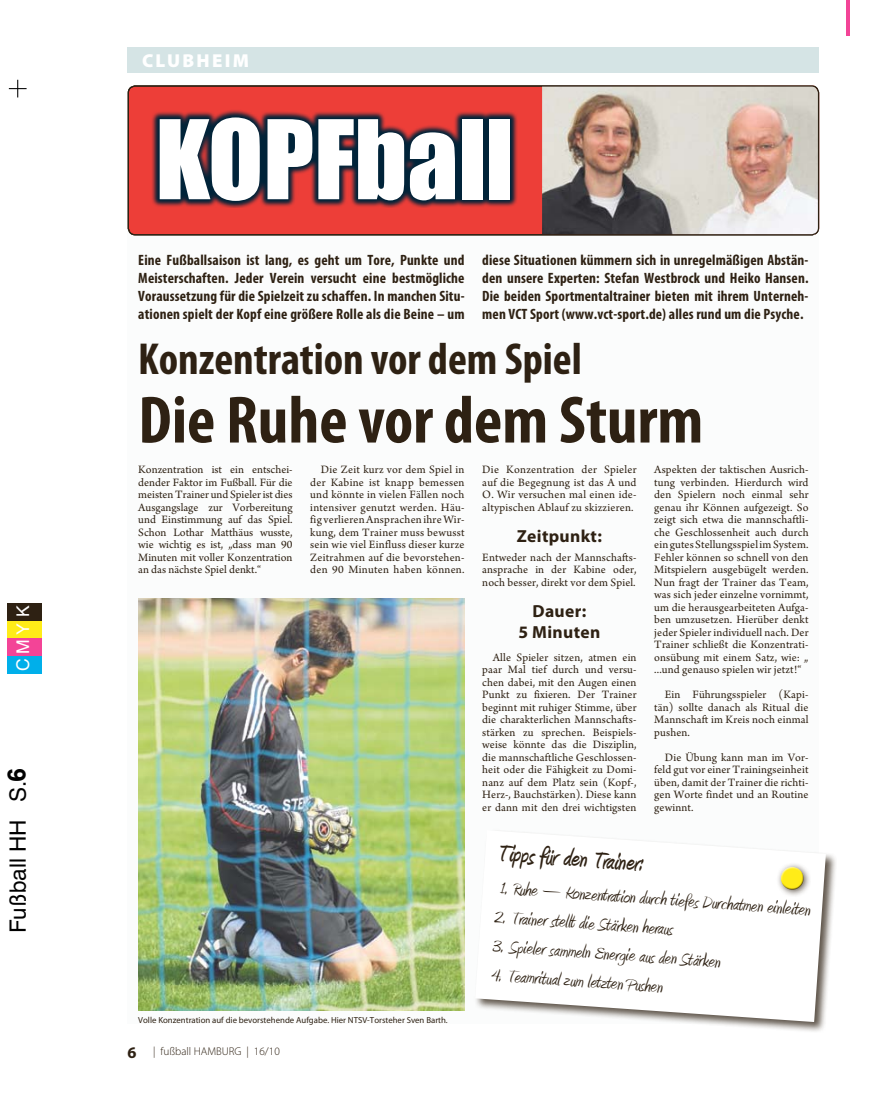
<style>
.page{position:relative;width:883px;height:1106px;background:#fff}
.page>*{position:absolute;margin:0;border:0;box-sizing:border-box;transform-origin:0 0}
.t1{font:101.25px "Impact";color:#fff}
.t2{font:700 condensed 67.5px "Myriad Pro";color:#2e2113}
.t3{font:700 condensed 45px "Myriad Pro";color:#2e2113}
.t4{font:700 30px "Amienne";color:#2e2113}
.t5{font:700 25px "Arial";color:#000}
.t6{font:22.5px "Helvetica";color:#000}
.t7{font:21.25px "Amienne";color:#2e2113}
.t8{font:900 18.75px "Myriad Pro";letter-spacing:.12em;color:#fff}
.t9{font:700 17.5px/21px "Myriad Pro";letter-spacing:.02em;color:#2e2113;text-align:center}
.t10{font:17.5px "Helvetica";color:#fff}
.t11{font:700 16.25px "Myriad Pro";color:#2e2113}
.t12{font:700 condensed 15px/18px "Myriad Pro";letter-spacing:.01em;color:#2e2113;text-align:justify}
.t13{font:11.88px/12.5px "Arno Pro";letter-spacing:.01em;color:#2e2113;text-align:justify}
.t14{font:300 11.25px "Myriad Pro";color:#2e2113}
.t15{font:8.75px "Myriad Pro";color:#2e2113}
.s1{font-size:11.25px}
</style>
<div class="page">
<svg style="left:9px;top:80px;width:18px;height:17px"></svg>
<div style="left:7px;top:656px;width:34px;height:17px;background:#00afea"></div>
<div style="left:7px;top:638px;width:34px;height:18px;background:#f34497"></div>
<div style="left:7px;top:620px;width:34px;height:18px;background:#ffec18"></div>
<div style="left:7px;top:603px;width:34px;height:17px;background:#2e2113"></div>
<div style="left:128px;top:48px;width:691px;height:25px;background:#d5e4e5"></div>
<svg style="left:846px;top:0;width:3px;height:35px"></svg>
<div style="left:128px;top:173px;width:691px;height:850px;background:#fbfcfc"></div>
<div style="left:128px;top:86px;width:690px;height:149px;background:#ed3e38;border-radius:7px"></div>
<img style="left:542px;top:86px;width:277px;height:149px">
<div style="left:128px;top:85px;width:691px;height:150px;border:1px solid #2e2113;border-radius:7px"></div>
<div style="left:473px;top:828px;width:363px;height:205px;background:#2e2113;opacity:.75"></div>
<svg style="left:475px;top:830px;width:350px;height:192px"></svg>
<div style="left:775px;top:861px;width:36px;height:36px;background:#2e2113;opacity:.75"></div>
<div style="left:779px;top:866px;width:25px;height:17px;background:#fff;opacity:.75"></div>
<div style="left:779px;top:870px;width:25px;height:21px;background:#2e2113;opacity:.75"></div>
<img style="left:138px;top:598px;width:326px;height:412px">
<svg style="left:152px;top:110px;width:365px;height:98px;fill:#002339"></svg>
<h3 class="t10" style="left:10px;top:671px;width:67px;rotate:-90deg">CMYK</h3>
<h3 class="t6" style="left:0;top:933px;width:200px;rotate:-90deg">Fußball HH S. 2 <span class="s1">+ 63</span></h3>
<h3 class="t5" style="left:0;top:782px;width:15px;rotate:-90deg">6</h3>
<h3 class="t8" style="left:142px;top:48px;width:108px">CLUBHEIM</h3>
<h1 class="t1" style="left:155px;top:81px;width:360px">Kopfball</h1>
<p class="t12" style="left:138px;top:251px;width:328px">Eine Fußballsaison ist lang, es geht um Tore, Punkte und Meisterschaften. Jeder Verein versucht eine bestmögliche Voraussetzung für die Spielzeit zu schaffen. In manchen Situ&shy;ationen spielt der Kopf eine größere Rolle als die Beine – um</p>
<p class="t12" style="left:482px;top:251px;width:328px">diese Situationen kümmern sich in unregelmäßigen Abstän&shy;den unsere Experten: Stefan Westbrock und Heiko Hansen.<br>Die beiden Sportmentaltrainer bieten mit ihrem Unterneh&shy;men VCT Sport (www.vct-sport.de) alles rund um die Psyche.</p>
<h3 class="t3" style="left:138px;top:331px;width:445px">Konzentration vor dem Spiel</h3>
<h2 class="t2" style="left:138px;top:378px;width:566px">Die Ruhe vor dem Sturm</h2>
<p class="t13" style="left:138px;top:464px;width:156px">Konzentration ist ein entschei&shy;dender Faktor im Fußball. Für die meisten Trainer und Spieler ist dies Ausgangslage zur Vorbereitung und Einstimmung auf das Spiel.<br>Schon Lothar Matthäus wusste, wie wichtig es ist, „dass man 90<br>Minuten mit voller Konzentration an das nächste Spiel denkt.“</p>
<p class="t13" style="left:310px;top:464px;width:156px;text-indent:11px">Die Zeit kurz vor dem Spiel in der Kabine ist knapp bemessen und könnte in vielen Fällen noch intensiver genutzt werden. Häu&shy;fig verlieren Ansprachen ihre Wir&shy;kung, dem Trainer muss bewusst sein wie viel Einfluss dieser kurze Zeitrahmen auf die bevorstehen&shy;den 90 Minuten haben können.</p>
<p class="t13" style="left:482px;top:464px;width:156px">Die Konzentration der Spieler auf die Begegnung ist das A und O. Wir versuchen mal einen ide&shy;altypischen Ablauf zu skizzieren.</p>
<h3 class="t9" style="left:516px;top:525px;width:87px">Zeitpunkt:</h3>
<p class="t13" style="left:482px;top:551px;width:156px">Entweder nach der Mannschafts&shy;ansprache in der Kabine oder, noch besser, direkt vor dem Spiel.</p>
<h3 class="t9" style="left:518px;top:600px;width:84px">Dauer:<br>5 Minuten</h3>
<p class="t13" style="left:482px;top:651px;width:156px;text-indent:11px">Alle Spieler sitzen, atmen ein paar Mal tief durch und versu&shy;chen dabei, mit den Augen einen Punkt zu fixieren. Der Trainer beginnt mit ruhiger Stimme, über die charakterlichen Mannschafts&shy;stärken zu sprechen. Beispiels&shy;weise könnte das die Disziplin, die mannschaftliche Geschlossen&shy;heit oder die Fähigkeit zu Domi&shy;nanz auf dem Platz sein (Kopf-, Herz-, Bauchstärken). Diese kann er dann mit den drei wichtigsten</p>
<p class="t13" style="left:654px;top:464px;width:156px">Aspekten der taktischen Ausrich&shy;tung verbinden. Hierdurch wird den Spielern noch einmal sehr genau ihr Können aufgezeigt. So zeigt sich etwa die mannschaftli&shy;che Geschlossenheit auch durch ein gutes Stellungsspiel im System.<br>Fehler können so schnell von den Mitspielern ausgebügelt werden.<br>Nun fragt der Trainer das Team, was sich jeder einzelne vornimmt, um die herausgearbeiteten Aufga&shy;ben umzusetzen. Hierüber denkt jeder Spieler individuell nach. Der Trainer schließt die Konzentrati&shy;onsübung mit einem Satz, wie: „ ...und genauso spielen wir jetzt!“</p>
<p class="t13" style="left:654px;top:689px;width:156px;text-indent:11px">Ein Führungsspieler (Kapi&shy;tän) sollte danach als Ritual die Mannschaft im Kreis noch einmal pushen.</p>
<p class="t13" style="left:654px;top:751px;width:156px;text-indent:11px">Die Übung kann man im Vor&shy;feld gut vor einer Trainingseinheit üben, damit der Trainer die richti&shy;gen Worte findet und an Routine gewinnt.</p>
<p class="t15" style="left:138px;top:1015px;width:311px">Volle Konzentration auf die bevorstehende Aufgabe. Hier NTSV-Torsteher Sven Barth.</p>
<h3 class="t11" style="left:128px;top:1042px;width:11px">6</h3>
<p class="t14" style="left:153px;top:1044px;width:128px">| fußball HAMBURG | 16/10</p>
<h3 class="t4" style="left:498px;top:839px;width:147px;rotate:4deg">Tipps für den Trainer:</h3>
<h3 class="t7" style="left:501px;top:878px;width:312px;rotate:4deg">1. Ruhe – Konzentration durch tiefes Durchatmen einleiten</h3>
<h3 class="t7" style="left:495px;top:907px;width:180px;rotate:4deg">2. Trainer stellt die Stärken heraus</h3>
<h3 class="t7" style="left:493px;top:936px;width:230px;rotate:4deg">3. Spieler sammeln Energie aus den Stärken</h3>
<h3 class="t7" style="left:492px;top:965px;width:173px;rotate:4deg">4. Teamritual zum letzten Pushen</h3>
</div>
